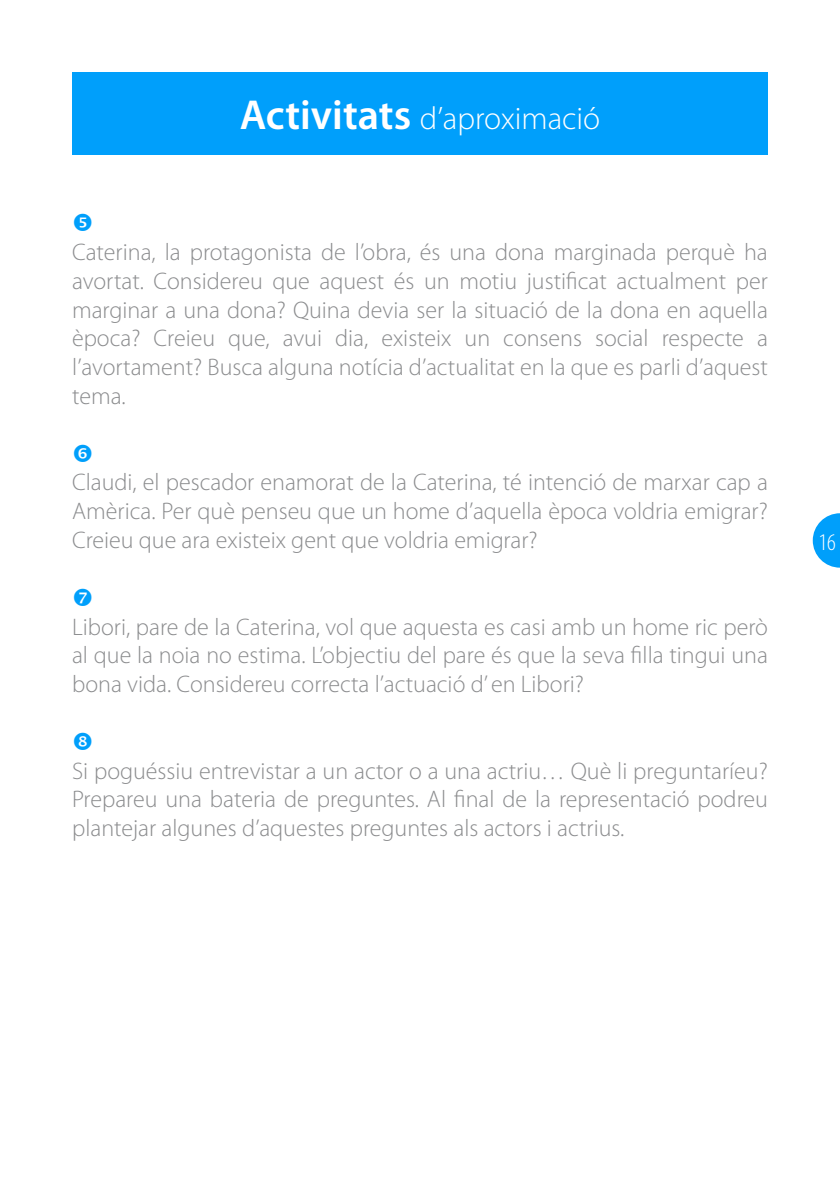
<style>
.page{position:relative;width:840px;height:1191px;background:#fff}
.page>*{position:absolute;margin:0;border:0;box-sizing:border-box;transform-origin:0 0}
.t1{font:300 32px "Myriad Pro";color:#fff}
.t2{font:300 24px/28.8px "Myriad Pro";color:#8b8c8e;text-align:justify}
.t3{font:300 condensed 24px "Myriad Pro";color:#fff}
.s1{font-weight:600;font-size:42px}
</style>
<div class="page">
<svg style="left:812px;top:513px;width:27px;height:54px"></svg>
<div style="left:72px;top:72px;width:695px;height:83px;background:#009ffb"></div>
<h1 class="t1" style="left:239px;top:101px;width:362px"><span class="s1">Activitats</span> d’aproximació</h1>
<p class="t2" style="left:72px;top:238px;width:697px">Caterina, la protagonista de l’obra, és una dona marginada perquè ha avortat. Considereu que aquest és un motiu justificat actualment per marginar a una dona? Quina devia ser la situació de la dona en aquella època? Creieu que, avui dia, existeix un consens social respecte a l’avortament? Busca alguna notícia d’actualitat en la que es parli d’aquest tema.</p>
<p class="t2" style="left:72px;top:468px;width:697px">Claudi, el pescador enamorat de la Caterina, té intenció de marxar cap a Amèrica. Per què penseu que un home d’aquella època voldria emigrar?<br>Creieu que ara existeix gent que voldria emigrar?</p>
<p class="t2" style="left:72px;top:612px;width:697px">Libori, pare de la Caterina, vol que aquesta es casi amb un home ric però al que la noia no estima. L’objectiu del pare és que la seva filla tingui una bona vida. Considereu correcta l’actuació d’ en Libori?</p>
<p class="t2" style="left:72px;top:756px;width:697px">Si poguéssiu entrevistar a un actor o a una actriu… Què li preguntaríeu?<br>Prepareu una bateria de preguntes. Al final de la representació podreu plantejar algunes d’aquestes preguntes als actors i actrius.</p>
<p class="t3" style="left:818px;top:529px;width:19px">16</p>
</div>
